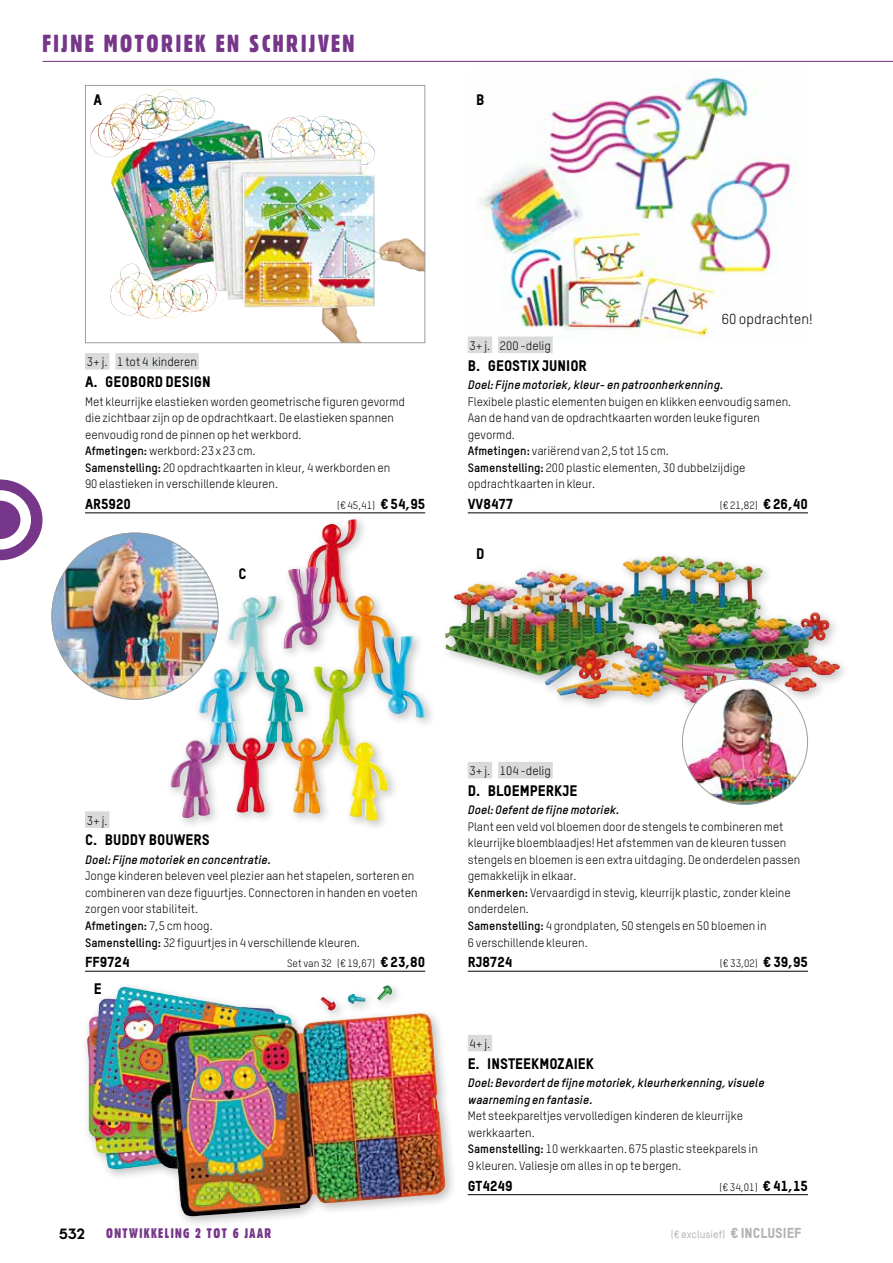
<style>
.page{position:relative;width:893px;height:1263px;background:#fff}
.page>*{position:absolute;margin:0;border:0;box-sizing:border-box;transform-origin:0 0}
.t1{font:24px "Gothic 821 Condensed BT";letter-spacing:.1em;color:#763689}
.t2{font:15px "TSTAR Headline";color:#000}
.t3{font:15px "Chalet Tokyo";color:#000}
.t4{font:14.25px "TSTAR Headline";color:#000}
.t5{font:14.25px "TSTAR";color:#000}
.t6{font:13.5px "Gothic 821 Condensed BT";letter-spacing:.1em;color:#763689}
.t7{font:12px/16.5px "TSTAR";color:#000}
.t8{font:italic 700 12px/16.5px "TSTAR";color:#000}
.t9{font:10.5px "TSTAR";color:#000}
.t10{font:500 10.5px "TSTAR";color:#b1b3b4}
.s1{font-weight:700}
.s2{font-family:"TSTAR Headline";font-size:14.25px}
.s3{font-family:"TSTAR Headline";font-weight:400;font-size:14.25px}
</style>
<div class="page">
<svg style="left:0;top:479px;width:43px;height:81px"></svg>
<hr style="left:43px;top:61px;width:850px;height:1px;background:#763689">
<img style="left:110px;top:115px;width:313px;height:226px">
<img style="left:90px;top:89px;width:125px;height:69px">
<div style="left:85px;top:85px;width:340px;height:258px;border:1px solid #9c9e9f"></div>
<img style="left:468px;top:70px;width:328px;height:270px">
<div style="left:165px;top:513px;width:271px;height:319px;background:#000;opacity:.25"></div>
<img style="left:282px;top:519px;width:76px;height:237px">
<img style="left:51px;top:533px;width:168px;height:167px;border-radius:84px">
<div style="left:440px;top:550px;width:411px;height:165px;background:#000;opacity:.25"></div>
<img style="left:619px;top:556px;width:44px;height:54px">
<img style="left:682px;top:679px;width:126px;height:126px;border-radius:63px">
<div style="left:81px;top:980px;width:376px;height:248px;background:#000;opacity:.25"></div>
<img style="left:87px;top:985px;width:358px;height:231px">
<div style="left:85px;top:353px;width:24px;height:17px;background:#d9dadb"></div>
<div style="left:115px;top:353px;width:84px;height:17px;background:#d9dadb"></div>
<hr style="left:85px;top:513px;width:340px;height:1px;background:#000">
<div style="left:468px;top:337px;width:24px;height:16px;background:#d9dadb"></div>
<div style="left:498px;top:337px;width:55px;height:16px;background:#d9dadb"></div>
<hr style="left:468px;top:513px;width:340px;height:1px;background:#000">
<div style="left:85px;top:811px;width:24px;height:17px;background:#d9dadb"></div>
<hr style="left:85px;top:971px;width:340px;height:1px;background:#000">
<div style="left:468px;top:762px;width:24px;height:16px;background:#d9dadb"></div>
<div style="left:498px;top:762px;width:55px;height:16px;background:#d9dadb"></div>
<hr style="left:468px;top:971px;width:340px;height:1px;background:#000">
<div style="left:468px;top:1035px;width:24px;height:16px;background:#d9dadb"></div>
<hr style="left:468px;top:1194px;width:340px;height:1px;background:#000">
<h1 class="t1" style="left:43px;top:29px;width:314px">FIJNE MOTORIEK EN SCHRIJVEN</h1>
<p class="t2" style="left:94px;top:90px;width:10px">A</p>
<p class="t2" style="left:476px;top:90px;width:10px">B</p>
<p class="t5" style="left:722px;top:310px;width:92px">60 opdrachten!</p>
<p class="t7" style="left:87px;top:354px;width:112px">3+ j. 1 tot 4 kinderen</p>
<p class="t2" style="left:85px;top:372px;width:127px">A. GEOBORD DESIGN</p>
<p class="t7" style="left:85px;top:393px;width:321px">Met kleurrijke elastieken worden geometrische figuren gevormd die zichtbaar zijn op de opdrachtkaart. De elastieken spannen eenvoudig rond de pinnen op het werkbord.<br><span class="s1">Afmetingen:</span> werkbord: 23 x 23 cm.<br><span class="s1">Samenstelling:</span> 20 opdrachtkaarten in kleur, 4 werkborden en 90 elastieken in verschillende kleuren.</p>
<p class="t4" style="left:85px;top:495px;width:47px">AR5920</p>
<p class="t9" style="left:337px;top:499px;width:90px">(€ 45,41) <span class="s2">€ 54,95</span></p>
<p class="t2" style="left:239px;top:564px;width:10px">C</p>
<p class="t7" style="left:470px;top:337px;width:83px">3+ j. 200 -delig</p>
<p class="t2" style="left:468px;top:356px;width:121px">B. GEOSTIX JUNIOR</p>
<p class="t8" style="left:468px;top:376px;width:257px">Doel: Fijne motoriek, kleur- en patroonherkenning.</p>
<p class="t7" style="left:468px;top:393px;width:325px">Flexibele plastic elementen buigen en klikken eenvoudig samen.<br>Aan de hand van de opdrachtkaarten worden leuke figuren gevormd.<br><span class="s1">Afmetingen:</span> variërend van 2,5 tot 15 cm.<br><span class="s1">Samenstelling:</span> 200 plastic elementen, 30 dubbelzijdige opdrachtkaarten in kleur.</p>
<p class="t4" style="left:468px;top:495px;width:47px">VV8477</p>
<p class="t9" style="left:720px;top:499px;width:90px">(€ 21,82) <span class="s2">€ 26,40</span></p>
<p class="t2" style="left:476px;top:544px;width:10px">D</p>
<p class="t7" style="left:87px;top:812px;width:22px">3+ j.</p>
<p class="t2" style="left:85px;top:831px;width:126px">C. BUDDY BOUWERS</p>
<p class="t8" style="left:85px;top:851px;width:187px">Doel: Fijne motoriek en concentratie.</p>
<p class="t7" style="left:85px;top:868px;width:334px">Jonge kinderen beleven veel plezier aan het stapelen, sorteren en combineren van deze figuurtjes. Connectoren in handen en voeten zorgen voor stabiliteit.<br><span class="s1">Afmetingen:</span> 7,5 cm hoog.<br><span class="s1">Samenstelling:</span> 32 figuurtjes in 4 verschillende kleuren.</p>
<p class="t4" style="left:85px;top:953px;width:46px">FF9724</p>
<p class="t9" style="left:287px;top:957px;width:140px">Set van 32 (€ 19,67) <span class="s2">€ 23,80</span></p>
<p class="t2" style="left:94px;top:979px;width:9px">E</p>
<p class="t7" style="left:470px;top:762px;width:83px">3+ j. 104 -delig</p>
<p class="t2" style="left:468px;top:781px;width:111px">D. BLOEMPERKJE</p>
<p class="t8" style="left:468px;top:802px;width:153px">Doel: Oefent de fijne motoriek.</p>
<p class="t7" style="left:468px;top:818px;width:334px">Plant een veld vol bloemen door de stengels te combineren met kleurrijke bloemblaadjes! Het afstemmen van de kleuren tussen stengels en bloemen is een extra uitdaging. De onderdelen passen gemakkelijk in elkaar.<br><span class="s1">Kenmerken:</span> Vervaardigd in stevig, kleurrijk plastic, zonder kleine onderdelen.<br><span class="s1">Samenstelling:</span> 4 grondplaten, 50 stengels en 50 bloemen in<br>6 verschillende kleuren.</p>
<p class="t4" style="left:468px;top:953px;width:46px">RJ8724</p>
<p class="t9" style="left:720px;top:957px;width:89px">(€ 33,02) <span class="s2">€ 39,95</span></p>
<p class="t7" style="left:470px;top:1035px;width:22px">4+ j.</p>
<p class="t2" style="left:468px;top:1054px;width:128px">E. INSTEEKMOZAIEK</p>
<p class="t8" style="left:468px;top:1074px;width:298px">Doel: Bevordert de fijne motoriek, kleurherkenning, visuele waarneming en fantasie.</p>
<p class="t7" style="left:468px;top:1108px;width:292px">Met steekpareltjes vervolledigen kinderen de kleurrijke werkkaarten.<br><span class="s1">Samenstelling:</span> 10 werkkaarten. 675 plastic steekparels in 9 kleuren. Valiesje om alles in op te bergen.</p>
<p class="t4" style="left:468px;top:1177px;width:46px">GT4249</p>
<p class="t9" style="left:720px;top:1180px;width:90px">(€ 34,01) <span class="s2">€ 41,15</span></p>
<p class="t3" style="left:59px;top:1224px;width:27px">532</p>
<p class="t6" style="left:106px;top:1225px;width:167px">ONTWIKKELING 2 TOT 6 JAAR</p>
<p class="t10" style="left:671px;top:1228px;width:132px">(€ exclusief) <span class="s3">€ INCLUSIEF</span></p>
</div>
